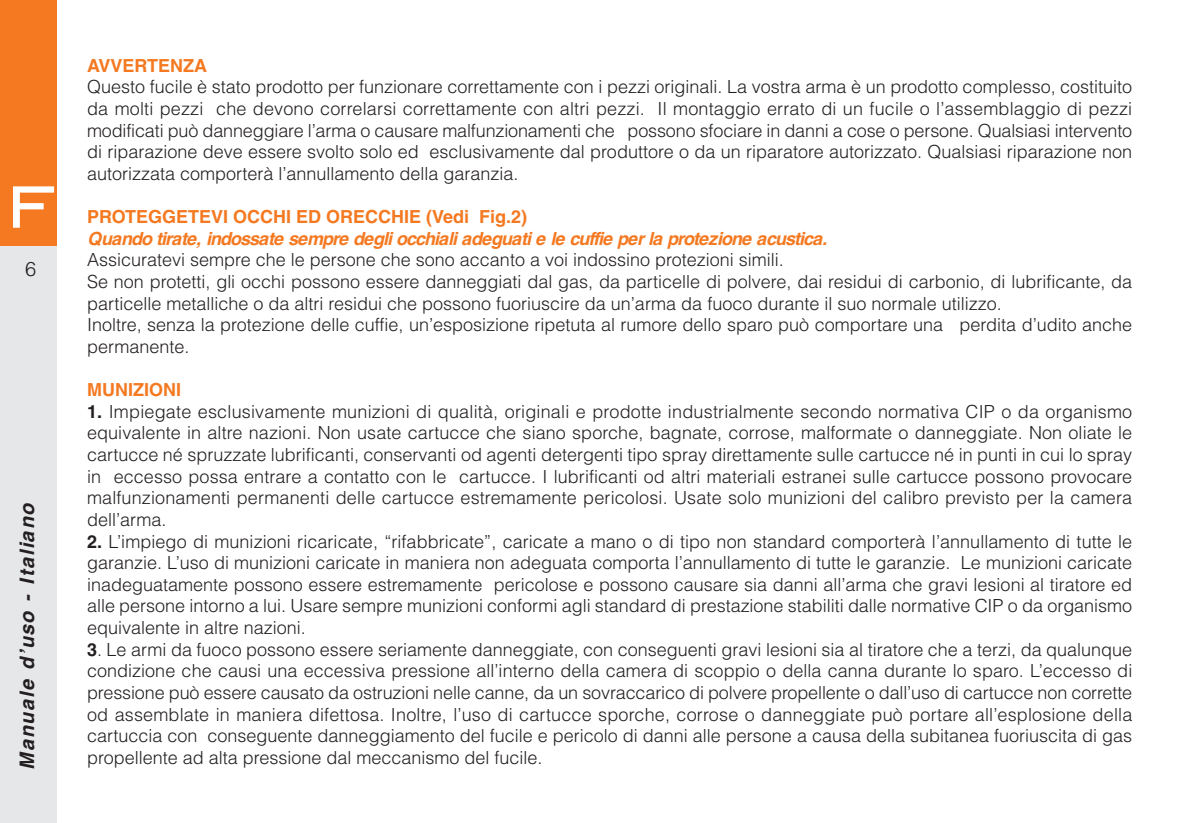
<style>
.page{position:relative;width:1191px;height:823px;background:#fff}
.page>*{position:absolute;margin:0;border:0;box-sizing:border-box;transform-origin:0 0}
.t1{font:20px "Helvetica Bold Oblique TT";letter-spacing:.055em;color:#231f20}
.t2{font:300 20px "Helvetica";color:#231f20}
.t3{font:300 18px/21.6px "Helvetica";color:#231f20;text-align:justify}
.t4{font:18px "Helvetica Bold Oblique TT";letter-spacing:-.055em;color:#f47921}
.t5{font:700 18px "Helvetica";color:#f47921}
.s1{font-weight:700}
</style>
<div class="page">
<div style="left:0;top:0;width:57px;height:248px;background:#f47921"></div>
<div style="left:0;top:246px;width:57px;height:576px;background:#e6e7e9"></div>
<img style="left:13px;top:186px;width:42px;height:42px">
<p class="t2" style="left:25px;top:262px;width:13px">6</p>
<p class="t1" style="left:20px;top:769px;width:269px;rotate:-90deg">Manuale dʼuso - Italiano</p>
<p class="t5" style="left:87px;top:59px;width:122px">AVVERTENZA</p>
<p class="t3" style="left:87px;top:78px;width:1046px">Questo fucile è stato prodotto per funzionare correttamente con i pezzi originali. La vostra arma è un prodotto complesso, costituito da molti pezzi che devono correlarsi correttamente con altri pezzi. Il montaggio errato di un fucile o l’assemblaggio di pezzi modificati può danneggiare l’arma o causare malfunzionamenti che possono sfociare in danni a cose o persone. Qualsiasi intervento di riparazione deve essere svolto solo ed esclusivamente dal produttore o da un riparatore autorizzato. Qualsiasi riparazione non autorizzata comporterà l’annullamento della garanzia.</p>
<p class="t5" style="left:87px;top:210px;width:442px">PROTEGGETEVI OCCHI ED ORECCHIE (Vedi Fig.2)</p>
<p class="t4" style="left:87px;top:232px;width:741px">Quando tirate, indossate sempre degli occhiali adeguati e le cuffie per la protezione acustica.</p>
<p class="t3" style="left:87px;top:251px;width:1046px;text-align:left">Assicuratevi sempre che le persone che sono accanto a voi indossino protezioni simili.<br>Se non protetti, gli occhi possono essere danneggiati dal gas, da particelle di polvere, dai residui di carbonio, di lubrificante, da particelle metalliche o da altri residui che possono fuoriuscire da un’arma da fuoco durante il suo normale utilizzo.<br>Inoltre, senza la protezione delle cuffie, un’esposizione ripetuta al rumore dello sparo può comportare una perdita d’udito anche permanente.</p>
<p class="t5" style="left:87px;top:383px;width:95px">MUNIZIONI</p>
<p class="t3" style="left:87px;top:402px;width:1046px"><span class="s1">1.</span> Impiegate esclusivamente munizioni di qualità, originali e prodotte industrialmente secondo normativa CIP o da organismo equivalente in altre nazioni. Non usate cartucce che siano sporche, bagnate, corrose, malformate o danneggiate. Non oliate le cartucce né spruzzate lubrificanti, conservanti od agenti detergenti tipo spray direttamente sulle cartucce né in punti in cui lo spray in eccesso possa entrare a contatto con le cartucce. I lubrificanti od altri materiali estranei sulle cartucce possono provocare malfunzionamenti permanenti delle cartucce estremamente pericolosi. Usate solo munizioni del calibro previsto per la camera dell’arma.</p>
<p class="t3" style="left:87px;top:531px;width:1046px"><span class="s1">2.</span> L’impiego di munizioni ricaricate, “rifabbricate”, caricate a mano o di tipo non standard comporterà l’annullamento di tutte le garanzie. L’uso di munizioni caricate in maniera non adeguata comporta l’annullamento di tutte le garanzie. Le munizioni caricate inadeguatamente possono essere estremamente pericolose e possono causare sia danni all’arma che gravi lesioni al tiratore ed alle persone intorno a lui. Usare sempre munizioni conformi agli standard di prestazione stabiliti dalle normative CIP o da organismo equivalente in altre nazioni.</p>
<p class="t3" style="left:87px;top:640px;width:1046px"><span class="s1">3</span>. Le armi da fuoco possono essere seriamente danneggiate, con conseguenti gravi lesioni sia al tiratore che a terzi, da qualunque condizione che causi una eccessiva pressione all’interno della camera di scoppio o della canna durante lo sparo. L’eccesso di pressione può essere causato da ostruzioni nelle canne, da un sovraccarico di polvere propellente o dall’uso di cartucce non corrette od assemblate in maniera difettosa. Inoltre, l’uso di cartucce sporche, corrose o danneggiate può portare all’esplosione della cartuccia con conseguente danneggiamento del fucile e pericolo di danni alle persone a causa della subitanea fuoriuscita di gas</p>
<p class="t3" style="left:87px;top:748px;width:457px">propellente ad alta pressione dal meccanismo del fucile.</p>
</div>
